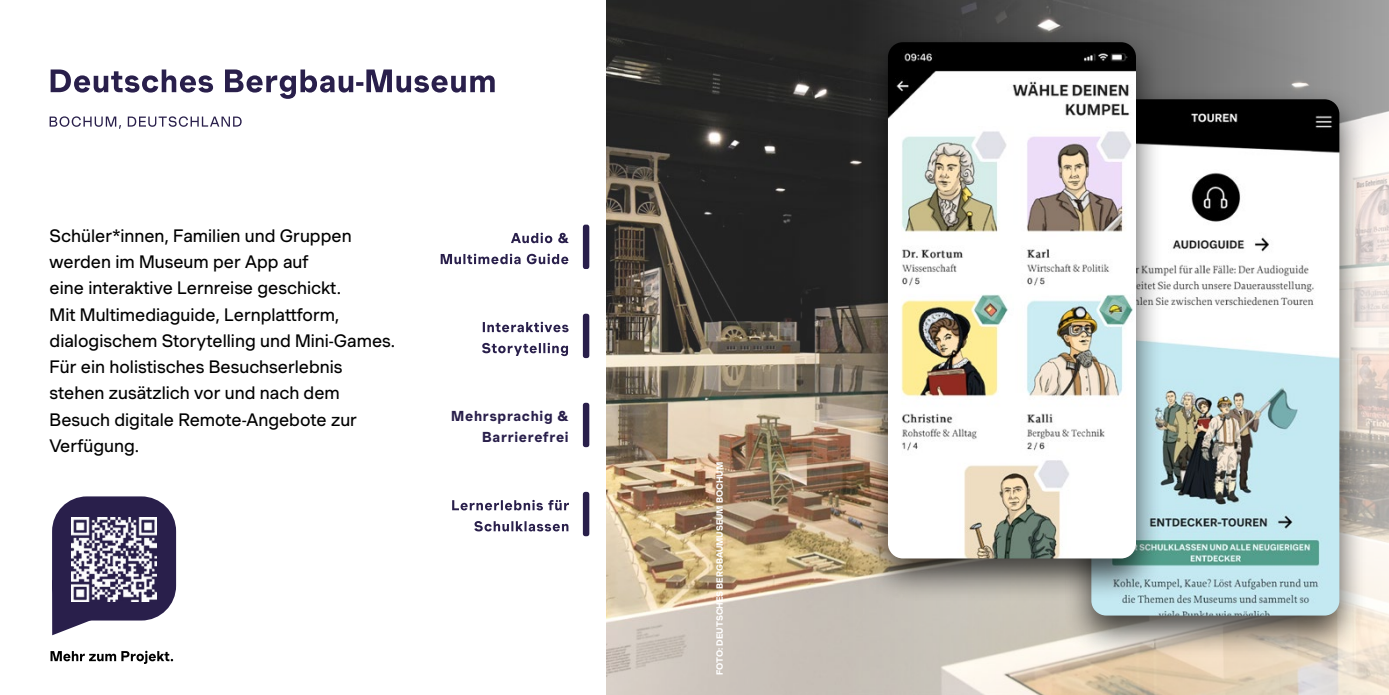
<style>
.page{position:relative;width:1389px;height:695px;background:#fff}
.page>*{position:absolute;margin:0;border:0;box-sizing:border-box;transform-origin:0 0}
.t1{font:17.5px/26.2px "Muoto";color:#000}
.t2{font:700 14px/21px "Muoto";letter-spacing:.05em;color:#291f4b;text-align:right}
.t3{font:700 8.75px "Muoto";color:#fff}
</style>
<div class="page">
<img style="left:606px;top:0;width:783px;height:694px">
<svg style="left:50px;top:116px;width:192px;height:13px"></svg>
<svg style="left:51px;top:69px;width:444px;height:30px"></svg>
<div style="left:1064px;top:86px;width:303px;height:572px;background:#000;opacity:.7"></div>
<img style="left:1091px;top:99px;width:248px;height:516px">
<div style="left:583px;top:224px;width:6px;height:45px;background:#291f4b;border-radius:2px"></div>
<div style="left:583px;top:313px;width:6px;height:45px;background:#291f4b;border-radius:2px"></div>
<div style="left:583px;top:402px;width:6px;height:45px;background:#291f4b;border-radius:2px"></div>
<div style="left:583px;top:491px;width:6px;height:45px;background:#291f4b;border-radius:2px"></div>
<svg style="left:474px;top:521px;width:94px;height:10px"></svg>
<svg style="left:452px;top:500px;width:117px;height:10px"></svg>
<svg style="left:482px;top:343px;width:86px;height:13px"></svg>
<svg style="left:483px;top:322px;width:86px;height:10px"></svg>
<svg style="left:441px;top:253px;width:127px;height:11px"></svg>
<svg style="left:511px;top:232px;width:58px;height:11px"></svg>
<svg style="left:52px;top:591px;width:40px;height:44px"></svg>
<div style="left:52px;top:496px;width:124px;height:124px;background:#291f4b;border-radius:35px"></div>
<img style="left:72px;top:517px;width:84px;height:84px">
<svg style="left:51px;top:650px;width:122px;height:13px"></svg>
<div style="left:860px;top:29px;width:304px;height:572px;background:#000;opacity:.7"></div>
<img style="left:888px;top:42px;width:248px;height:516px">
<p class="t1" style="left:50px;top:222px;width:347px">Schüler*innen, Familien und Gruppen werden im Museum per App auf<br>eine interaktive Lernreise geschickt.<br>Mit Multimediaguide, Lernplattform, dialogischem Storytelling und Mini-Games.<br>Für ein holistisches Besuchserlebnis stehen zusätzlich vor und nach dem Besuch digitale Remote-Angebote zur Verfügung.</p>
<p class="t2" style="left:451px;top:405px;width:119px">Mehrsprachig &amp;<br>Barrierefrei</p>
<p class="t3" style="left:713px;top:675px;width:214px;rotate:-90deg">FOTO: DEUTSCHES BERGBAUMUSEUM BOCHUM</p>
</div>
